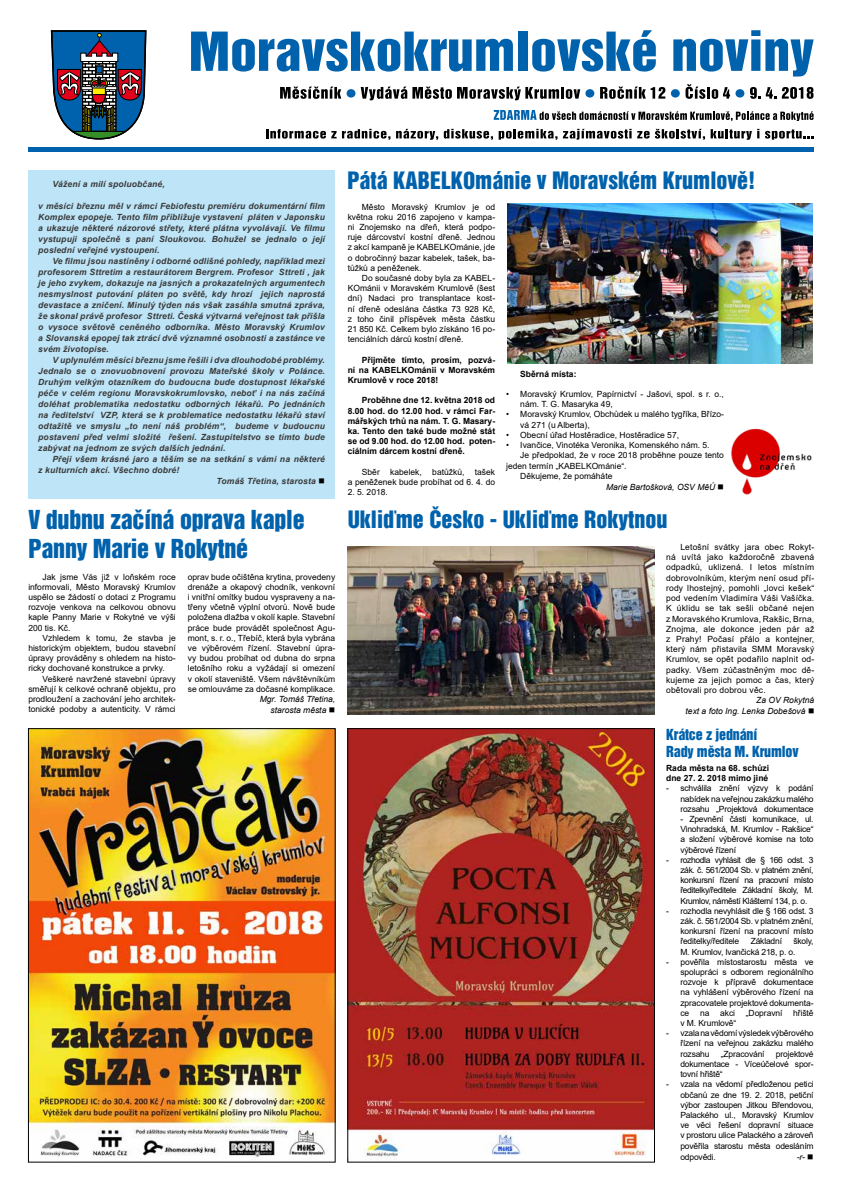
<style>
.page{position:relative;width:842px;height:1191px;background:#fff}
.page>*{position:absolute;margin:0;border:0;box-sizing:border-box;transform-origin:0 0}
.t1{font:24px/28.8px "Switzerland Inserat";letter-spacing:-.01em;color:#0062ac}
.t2{font:22px "Switzerland Inserat";color:#0062ac}
.t3{font:14px/16.8px "Switzerland Inserat";letter-spacing:-.01em;color:#0062ac}
.t4{font:8.5px/10.2px "Arial";color:#000;text-align:justify}
.t5{font:italic 700 8.5px/11px "Arial";letter-spacing:.02em;color:#393939;text-align:justify}
.t6{font:700 8.5px/10.2px "Arial";color:#000;text-align:justify}
.t7{font:italic 8.5px/11px "Arial";color:#000;text-align:right}
.t8{font:8.5px/10.2px "Arial";letter-spacing:-.02em;color:#000}
.s1{color:#000}
</style>
<div class="page">
<hr style="left:28px;top:147px;width:786px;height:4px;background:#0062ac">
<svg style="left:191px;top:30px;width:623px;height:110px"></svg>
<svg style="left:50px;top:30px;width:97px;height:110px"></svg>
<div style="left:28px;top:170px;width:307px;height:329px;background:#bde4f7"></div>
<img style="left:30px;top:730px;width:304px;height:428px">
<div style="left:28px;top:728px;width:308px;height:434px;border:1px solid #000"></div>
<img style="left:731px;top:428px;width:81px;height:67px">
<img style="left:348px;top:546px;width:306px;height:168px">
<img style="left:349px;top:730px;width:304px;height:427px">
<div style="left:347px;top:728px;width:308px;height:434px;border:1px solid #000"></div>
<img style="left:507px;top:203px;width:306px;height:161px">
<p class="t5" style="left:52px;top:179px;width:114px">Vážení a milí spoluobčané,</p>
<p class="t5" style="left:38px;top:201px;width:288px">v měsíci březnu měl v rámci Febiofestu premiéru dokumentární film Komplex epopeje. Tento film přibližuje vystavení pláten v Japonsku a ukazuje některé názorové střety, které plátna vyvolávají. Ve filmu vystupuji společně s paní Sloukovou. Bohužel se jednalo o její poslední veřejné vystoupení.</p>
<p class="t5" style="left:38px;top:256px;width:288px;text-indent:14px">Ve filmu jsou nastíněny i odborné odlišné pohledy, například mezi profesorem Sttretim a restaurátorem Bergrem. Profesor Sttreti , jak je jeho zvykem, dokazuje na jasných a prokazatelných argumentech nesmyslnost putování pláten po světě, kdy hrozí jejich naprostá devastace a zničení. Minulý týden nás však zasáhla smutná zpráva, že skonal právě profesor Sttreti. Česká výtvarná veřejnost tak přišla o vysoce světově ceněného odborníka. Město Moravský Krumlov a Slovanská epopej tak ztrácí dvě významné osobnosti a zastánce ve svém životopise.</p>
<p class="t5" style="left:38px;top:355px;width:288px;text-indent:14px">V uplynulém měsíci březnu jsme řešili i dva dlouhodobé problémy.<br>Jednalo se o znovuobnovení provozu Mateřské školy v Polánce.<br>Druhým velkým otazníkem do budoucna bude dostupnost lékařské péče v celém regionu Moravskokrumlovsko, neboť i na nás začíná doléhat problematika nedostatku odborných lékařů. Po jednáních na ředitelství VZP, která se k problematice nedostatku lékařů staví odtažitě ve smyslu „to není náš problém“, budeme v budoucnu postaveni před velmi složité řešení. Zastupitelstvo se tímto bude zabývat na jednom ze svých dalších jednání.</p>
<p class="t5" style="left:52px;top:454px;width:274px">Přeji všem krásné jaro a těším se na setkání s vámi na některé</p>
<p class="t5" style="left:38px;top:465px;width:143px">z kulturních akcí. Všechno dobré!</p>
<p class="t5" style="left:217px;top:476px;width:110px">Tomáš Třetina, starosta <span class="s1">■</span></p>
<h1 class="t1" style="left:28px;top:505px;width:278px">V dubnu začíná oprava kaple<br>Panny Marie v Rokytné</h1>
<p class="t4" style="left:28px;top:571px;width:149px;text-indent:14px">Jak jsme Vás již v loňském roce informovali, Město Moravský Krumlov uspělo se žádostí o dotaci z Programu rozvoje venkova na celkovou obnovu kaple Panny Marie v Rokytné ve výši 200 tis. Kč.</p>
<p class="t4" style="left:28px;top:632px;width:149px;text-indent:14px">Vzhledem k tomu, že stavba je historickým objektem, budou stavební úpravy prováděny s ohledem na histo&shy;ricky dochované konstrukce a prvky.</p>
<p class="t4" style="left:28px;top:673px;width:149px;text-indent:14px">Veškeré navržené stavební úpravy směřují k celkové ochraně objektu, pro prodloužení a zachování jeho architek&shy;tonické podoby a autenticity. V rámci</p>
<p class="t4" style="left:188px;top:571px;width:149px">oprav bude očištěna krytina, provedeny drenáže a okapový chodník, venkovní i vnitřní omítky budou vyspraveny a na&shy;třeny včetně výplní otvorů. Nově bude položena dlažba v okolí kaple. Stavební práce bude provádět společnost Agu&shy;mont, s. r. o., Třebíč, která byla vybrána ve výběrovém řízení. Stavební úpra&shy;vy budou probíhat od dubna do srpna letošního roku a vyžádají si omezení v okolí staveniště. Všem návštěvníkům se omlouváme za dočasné komplikace.</p>
<p class="t7" style="left:260px;top:693px;width:77px">Mgr. Tomáš Třetina, starosta města ■</p>
<h2 class="t2" style="left:347px;top:167px;width:410px">Pátá KABELKOmánie v Moravském Krumlově!</h2>
<p class="t4" style="left:348px;top:201px;width:149px;text-indent:14px">Město Moravský Krumlov je od května roku 2016 zapojeno v kampa&shy;ni Znojemsko na dřeň, která podpo&shy;ruje dárcovství kostní dřeně. Jednou z akcí kampaně je KABELKOmánie, jde o dobročinný bazar kabelek, tašek, ba&shy;tůžků a peněženek.</p>
<p class="t4" style="left:348px;top:273px;width:149px;text-indent:14px">Do současné doby byla za KABEL-KOmánii v Moravském Krumlově (šest dní) Nadaci pro transplantace kost&shy;ní dřeně odeslána částka 73 928 Kč, z toho činil příspěvek města částku 21 850 Kč. Celkem bylo získáno 16 po&shy;tenciálních dárců kostní dřeně.</p>
<p class="t6" style="left:348px;top:354px;width:149px;text-indent:14px">Přijměte tímto, prosím, pozvá&shy;ní na KABELKOmánii v Moravském Krumlově v roce 2018!</p>
<p class="t6" style="left:348px;top:395px;width:149px;text-indent:14px">Proběhne dne 12. května 2018 od 8.00 hod. do 12.00 hod. v rámci Far&shy;mářských trhů na nám. T. G. Masary&shy;ka. Tento den také bude možné stát se od 9.00 hod. do 12.00 hod. poten&shy;ciálním dárcem kostní dřeně.</p>
<p class="t4" style="left:348px;top:466px;width:149px;text-align:right">Sběr kabelek, batůžků, tašek<br>a peněženek bude probíhat od 6. 4. do</p>
<p class="t4" style="left:348px;top:487px;width:42px">2. 5. 2018.</p>
<p class="t6" style="left:520px;top:369px;width:58px">Sběrná místa:</p>
<p class="t4" style="left:520px;top:389px;width:205px;text-indent:-14px">• Moravský Krumlov, Papírnictví - Jašovi, spol. s r. o., nám. T. G. Masaryka 49,</p>
<p class="t4" style="left:520px;top:409px;width:205px;text-indent:-14px">• Moravský Krumlov, Obchůdek u malého tygříka, Břízo&shy;vá 271 (u Alberta),</p>
<p class="t4" style="left:506px;top:430px;width:174px">• Obecní úřad Hostěradice, Hostěradice 57,</p>
<p class="t4" style="left:506px;top:440px;width:205px">• Ivančice, Vinotéka Veronika, Komenského nám. 5.</p>
<p class="t4" style="left:520px;top:450px;width:205px">Je předpoklad, že v roce 2018 proběhne pouze tento</p>
<p class="t4" style="left:506px;top:460px;width:122px">jeden termín „KABELKOmánie“.</p>
<p class="t4" style="left:520px;top:470px;width:94px">Děkujeme, že pomáháte</p>
<p class="t7" style="left:606px;top:481px;width:119px">Marie Bartošková, OSV MěÚ ■</p>
<h2 class="t2" style="left:348px;top:505px;width:321px">Ukliďme Česko - Ukliďme Rokytnou</h2>
<p class="t4" style="left:666px;top:542px;width:150px;text-indent:14px">Letošní svátky jara obec Rokyt&shy;ná uvítá jako každoročně zbavená odpadků, uklizená. I letos místním dobrovolníkům, kterým není osud pří&shy;rody lhostejný, pomohli „lovci kešek“ pod vedením Vladimíra Váši Vašíčka.<br>K úklidu se tak sešli občané nejen z Moravského Krumlova, Rakšic, Brna, Znojma, ale dokonce jeden pár až z Prahy! Počasí přálo a kontejner, který nám přistavila SMM Moravský Krumlov, se opět podařilo naplnit od&shy;padky. Všem zúčastněným moc dě&shy;kujeme za jejich pomoc a čas, který obětovali pro dobrou věc.</p>
<p class="t7" style="left:686px;top:695px;width:130px">Za OV Rokytná<br>text a foto Ing. Lenka Dobešová ■</p>
<h3 class="t3" style="left:666px;top:726px;width:134px">Krátce z jednání<br>Rady města M. Krumlov</h3>
<p class="t6" style="left:666px;top:763px;width:104px">Rada města na 68. schůzi dne 27. 2. 2018 mimo jiné</p>
<p class="t4" style="left:680px;top:783px;width:135px;text-indent:-14px">- schválila znění výzvy k podání nabídek na veřejnou zakázku malého rozsahu „Projektová dokumentace</p>
<p class="t4" style="left:680px;top:814px;width:135px">- Zpevnění části komunikace, ul.<br>Vinohradská, M. Krumlov - Rakšice“ a složení výběrové komise na toto výběrové řízení</p>
<p class="t4" style="left:680px;top:854px;width:135px;text-indent:-14px">- rozhodla vyhlásit dle § 166 odst. 3 zák. č. 561/2004 Sb. v platném znění, konkursní řízení na pracovní místo ředitelky/ředitele Základní školy, M.<br>Krumlov, náměstí Klášterní 134, p. o.</p>
<p class="t4" style="left:680px;top:905px;width:135px;text-indent:-14px">- rozhodla nevyhlásit dle § 166 odst. 3 zák. č. 561/2004 Sb. v platném znění, konkursní řízení na pracovní místo ředitelky/ředitele</p>
<p class="t8" style="left:680px;top:936px;width:135px;text-indent:113px">školy,<br>M. Krumlov, Ivančická 218, p. o.</p>
<p class="t4" style="left:680px;top:956px;width:135px;text-indent:-14px">- pověřila místostarostu města ve spolupráci s odborem regionálního rozvoje k přípravě dokumentace na vyhlášení výběrového řízení na zpracovatele projektové dokumenta&shy;ce</p>
<p class="t8" style="left:751px;top:936px;width:33px">Základní</p>
<p class="t4" style="left:700px;top:1007px;width:11px">na</p>
<p class="t4" style="left:720px;top:1007px;width:16px">akci</p>
<p class="t4" style="left:746px;top:1007px;width:38px">„Dopravní</p>
<p class="t4" style="left:793px;top:1007px;width:22px">hřiště</p>
<p class="t4" style="left:680px;top:1018px;width:58px">v M. Krumlově“</p>
<p class="t4" style="left:680px;top:1028px;width:135px;text-indent:-14px">- vzala na vědomí výsledek výběrového řízení na veřejnou zakázku malého rozsahu</p>
<p class="t4" style="left:680px;top:1048px;width:135px;text-indent:96px">projektové dokumentace - Víceúčelové spor&shy;tovní hřiště“</p>
<p class="t4" style="left:680px;top:1079px;width:135px;text-indent:-14px">- vzala na vědomí předloženou petici občanů ze dne 19. 2. 2018, petiční výbor zastoupen Jitkou Břendovou, Palackého ul., Moravský Krumlov ve věci řešení dopravní situace v prostoru ulice Palackého a zároveň pověřila starostu města odesláním</p>
<p class="t8" style="left:680px;top:1151px;width:37px">odpovědi.</p>
<p class="t7" style="left:797px;top:1151px;width:18px">-r- ■</p>
<p class="t8" style="left:721px;top:1048px;width:45px">„Zpracování</p>
</div>
